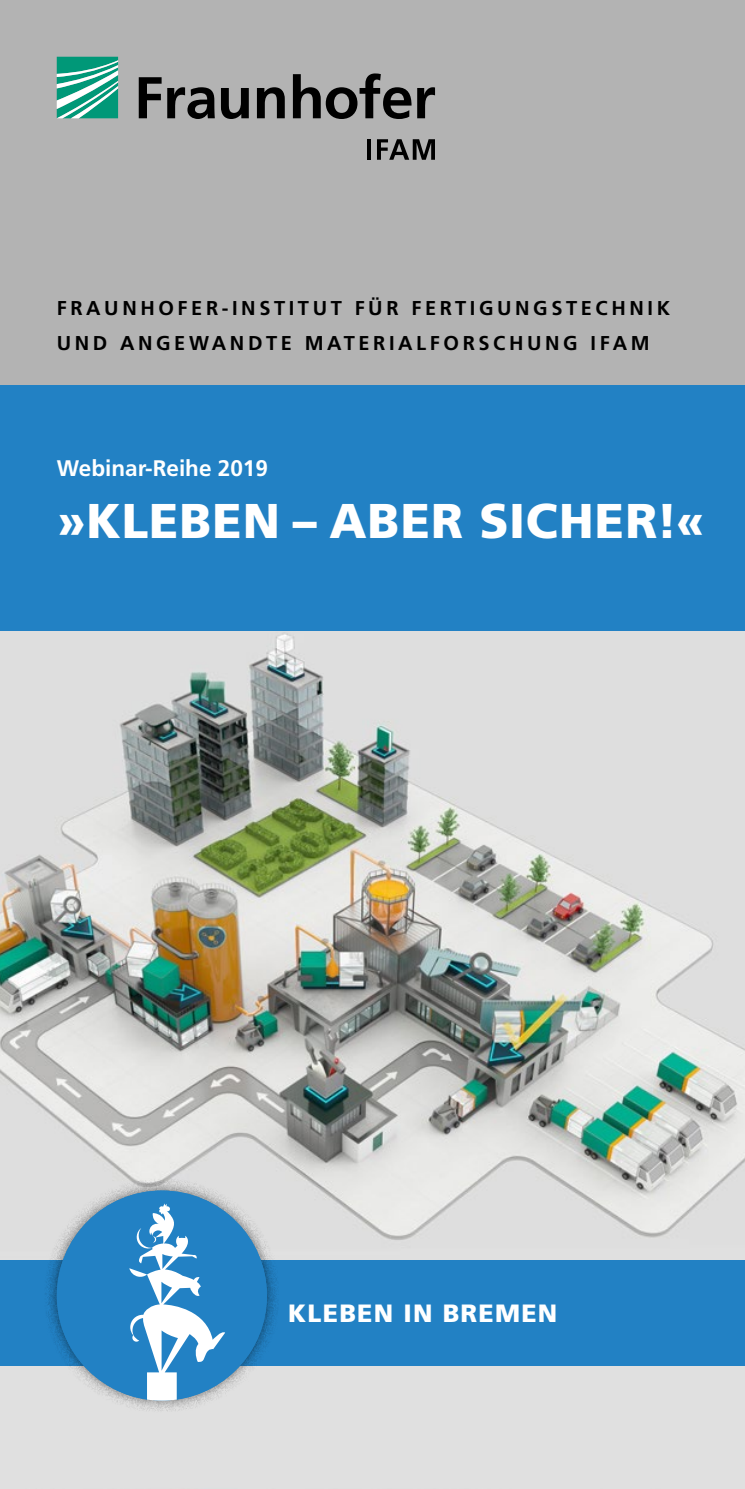
<style>
.page{position:relative;width:745px;height:1489px;background:#fff}
.page>*{position:absolute;margin:0;border:0;box-sizing:border-box;transform-origin:0 0}
.t1{font:900 48.75px "Frutiger LT Com";letter-spacing:.025em;color:#fff}
.t2{font:900 25px "Frutiger LT Com";letter-spacing:.05em;color:#fff}
.t3{font:700 22.5px "Frutiger LT Com";color:#fff}
.t4{font:700 20px/35px "Frutiger LT Com";letter-spacing:.18em;color:#000}
</style>
<div class="page">
<div style="left:0;top:0;width:744px;height:385px;background:#b3b3b3"></div>
<img style="left:0;top:630px;width:744px;height:858px">
<div style="left:0;top:385px;width:744px;height:245px;background:#2281c4"></div>
<svg style="left:57px;top:57px;width:61px;height:61px;background:#4ab49e"></svg>
<svg style="left:139px;top:73px;width:296px;height:46px"></svg>
<hr style="left:367px;top:139px;width:4px;height:21px;background:#000">
<svg style="left:377px;top:139px;width:57px;height:21px"></svg>
<div style="left:0;top:1260px;width:744px;height:105px;background:#2281c4"></div>
<div style="left:44px;top:1178px;width:234px;height:234px;background:#000;opacity:.5"></div>
<svg style="left:57px;top:1190px;width:210px;height:210px"></svg>
<p class="t4" style="left:57px;top:290px;width:614px">FRAUNHOFER-INSTITUT FÜR FERTIGUNGSTECHNIK<br>UND ANGEWANDTE MATERIALFORSCHUNG IFAM</p>
<p class="t3" style="left:57px;top:454px;width:212px">Webinar-Reihe 2019</p>
<h1 class="t1" style="left:57px;top:490px;width:649px">»KLEBEN – ABER SICHER!«</h1>
<p class="t2" style="left:288px;top:1298px;width:270px">KLEBEN IN BREMEN</p>
</div>
